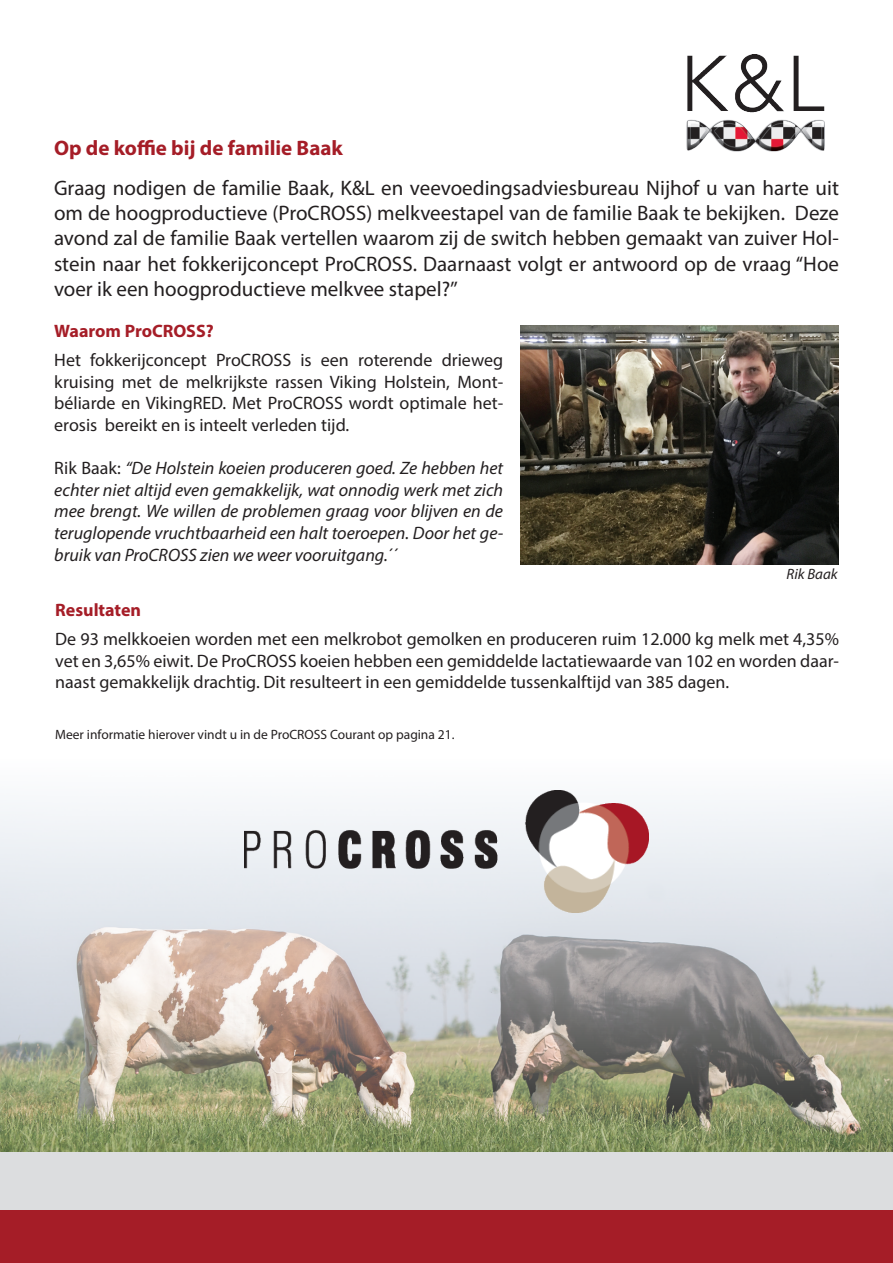
<style>
.page{position:relative;width:893px;height:1263px;background:#fff}
.page>*{position:absolute;margin:0;border:0;box-sizing:border-box;transform-origin:0 0}
.t1{font:21px/25.2px "Myriad Pro";color:#231f20;text-align:justify}
.t2{font:700 21px "Myriad Pro";color:#a51d27}
.t3{font:18px/21.6px "Myriad Pro";color:#231f20;text-align:justify}
.t4{font:italic 18px/21.6px "Myriad Pro";color:#231f20;text-align:justify}
.t5{font:700 18px "Myriad Pro";color:#a51d27}
.t6{font:italic 15px "Myriad Pro";color:#231f20}
.t7{font:13.5px "Myriad Pro";color:#231f20}
.s1{font-style:normal}
</style>
<div class="page">
<img style="left:0;top:800px;width:893px;height:353px">
<img style="left:686px;top:54px;width:139px;height:98px">
<div style="left:0;top:1207px;width:893px;height:56px;background:#a51d27"></div>
<div style="left:0;top:1153px;width:893px;height:57px;background:#dcdddf"></div>
<img style="left:521px;top:325px;width:318px;height:239px">
<img style="left:244px;top:790px;width:405px;height:123px">
<p class="t2" style="left:54px;top:134px;width:290px">Op de koffie bij de familie Baak</p>
<p class="t1" style="left:54px;top:175px;width:786px">Graag nodigen de familie Baak, K&amp;L en veevoedingsadviesbureau Nijhof u van harte uit om de hoogproductieve (ProCROSS) melkveestapel van de familie Baak te bekijken. Deze avond zal de familie Baak vertellen waarom zij de switch hebben gemaakt van zuiver Hol&shy;stein naar het fokkerijconcept ProCROSS. Daarnaast volgt er antwoord op de vraag ‘‘Hoe voer ik een hoogproductieve melkvee stapel?’’</p>
<p class="t5" style="left:54px;top:319px;width:161px">Waarom ProCROSS?</p>
<p class="t3" style="left:54px;top:349px;width:450px">Het fokkerijconcept ProCROSS is een roterende drieweg kruising met de melkrijkste rassen Viking Holstein, Mont&shy;béliarde en VikingRED. Met ProCROSS wordt optimale het&shy;erosis bereikt en is inteelt verleden tijd.</p>
<p class="t4" style="left:54px;top:457px;width:450px"><span class="s1">Rik Baak:</span> “De Holstein koeien produceren goed. Ze hebben het echter niet altijd even gemakkelijk, wat onnodig werk met zich mee brengt. We willen de problemen graag voor blijven en de teruglopende vruchtbaarheid een halt toeroepen. Door het ge&shy;bruik van ProCROSS zien we weer vooruitgang.<span class="s1">´´</span></p>
<p class="t5" style="left:55px;top:598px;width:87px">Resultaten</p>
<p class="t3" style="left:55px;top:628px;width:785px">De 93 melkkoeien worden met een melkrobot gemolken en produceren ruim 12.000 kg melk met 4,35% vet en 3,65% eiwit. De ProCROSS koeien hebben een gemiddelde lactatiewaarde van 102 en worden daar&shy;naast gemakkelijk drachtig. Dit resulteert in een gemiddelde tussenkalftijd van 385 dagen.</p>
<p class="t7" style="left:55px;top:726px;width:401px">Meer informatie hierover vindt u in de ProCROSS Courant op pagina 21.</p>
<p class="t6" style="left:786px;top:565px;width:53px">Rik Baak</p>
</div>
